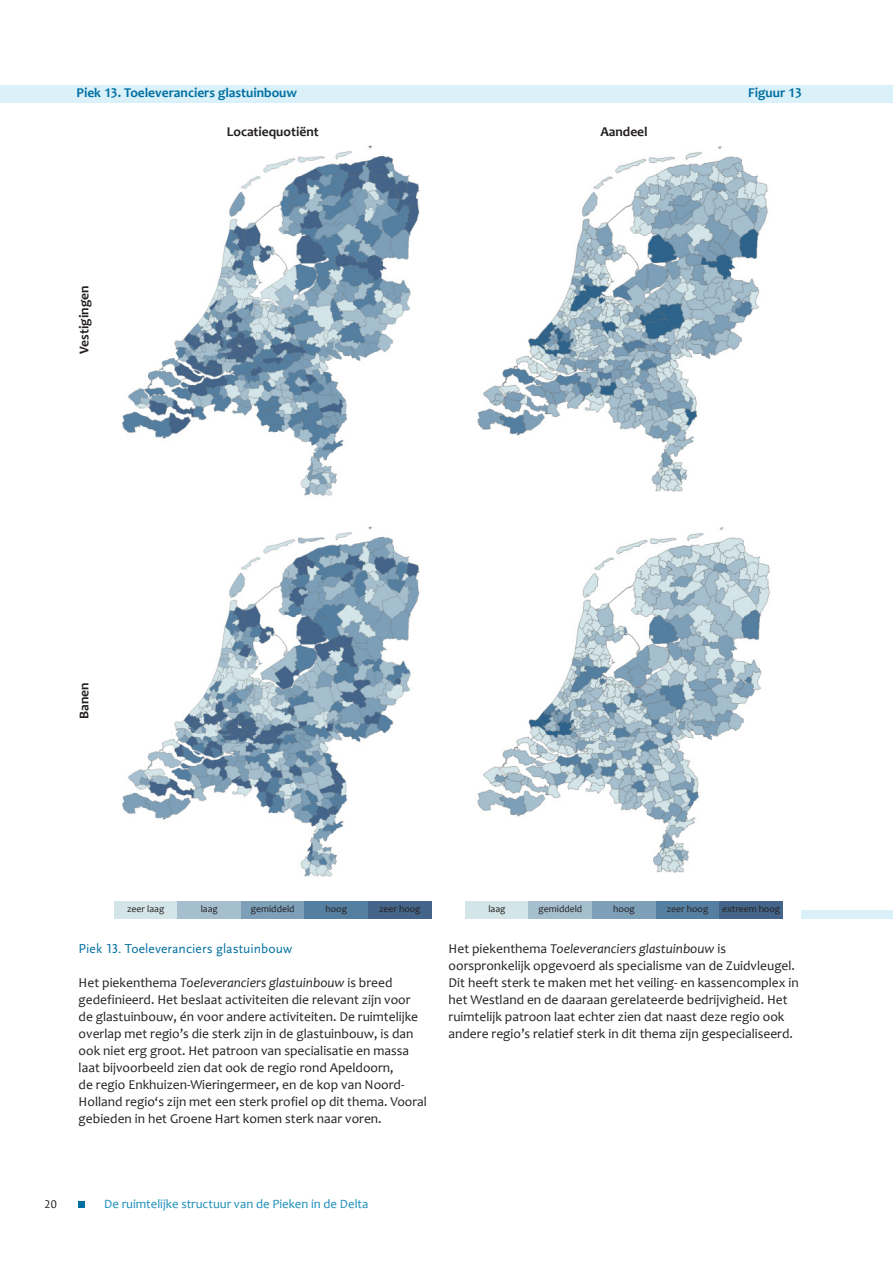
<style>
.page{position:relative;width:893px;height:1263px;background:#fff}
.page>*{position:absolute;margin:0;border:0;box-sizing:border-box;transform-origin:0 0}
.t1{font:13.5px/17px "Candara";color:#231f20}
.t2{font:700 13.5px "Candara";color:#006fa1}
.t3{font:700 13.5px "Candara";color:#231f20}
.t4{font:13.5px "Scala Sans Pro";letter-spacing:.005em;color:#006fa1}
.t5{font:12.75px "Candara";color:#188db9}
.t6{font:12px "Candara";color:#231f20}
.t7{font:9.75px "Candara";color:#231f20}
.s1{font-style:italic}
</style>
<div class="page">
<div style="left:79px;top:1201px;width:6px;height:7px;background:#006fa1"></div>
<div style="left:0;top:85px;width:893px;height:17px;background:#daf1f9"></div>
<img style="left:121px;top:145px;width:299px;height:351px">
<img style="left:477px;top:146px;width:291px;height:346px">
<img style="left:121px;top:526px;width:299px;height:351px">
<img style="left:477px;top:527px;width:293px;height:346px">
<div style="left:801px;top:910px;width:92px;height:8px;background:#daf1f9"></div>
<div style="left:114px;top:901px;width:63px;height:17px;background:#d3e5e8"></div>
<div style="left:177px;top:901px;width:64px;height:17px;background:#a5bfcf"></div>
<div style="left:241px;top:901px;width:64px;height:17px;background:#7d9fb8"></div>
<div style="left:305px;top:901px;width:63px;height:17px;background:#557fa1"></div>
<div style="left:368px;top:901px;width:64px;height:17px;background:#446589"></div>
<div style="left:465px;top:901px;width:64px;height:17px;background:#d3e5e8"></div>
<div style="left:529px;top:901px;width:63px;height:17px;background:#a5bfcf"></div>
<div style="left:592px;top:901px;width:64px;height:17px;background:#7d9fb8"></div>
<div style="left:656px;top:901px;width:63px;height:17px;background:#557fa1"></div>
<div style="left:719px;top:901px;width:64px;height:17px;background:#446589"></div>
<p class="t2" style="left:77px;top:84px;width:222px">Piek 13. Toeleveranciers glastuinbouw</p>
<p class="t2" style="left:748px;top:84px;width:55px">Figuur 13</p>
<p class="t3" style="left:76px;top:354px;width:70px;rotate:-90deg">Vestigingen</p>
<p class="t3" style="left:227px;top:123px;width:93px">Locatiequotiënt</p>
<p class="t3" style="left:600px;top:123px;width:49px">Aandeel</p>
<p class="t3" style="left:76px;top:719px;width:38px;rotate:-90deg">Banen</p>
<p class="t7" style="left:127px;top:903px;width:39px">zeer laag</p>
<p class="t7" style="left:201px;top:903px;width:19px">laag</p>
<p class="t7" style="left:251px;top:903px;width:45px">gemiddeld</p>
<p class="t7" style="left:326px;top:903px;width:23px">hoog</p>
<p class="t7" style="left:379px;top:903px;width:43px">zeer hoog</p>
<p class="t7" style="left:488px;top:903px;width:19px">laag</p>
<p class="t7" style="left:539px;top:903px;width:45px">gemiddeld</p>
<p class="t7" style="left:613px;top:903px;width:23px">hoog</p>
<p class="t7" style="left:667px;top:903px;width:43px">zeer hoog</p>
<p class="t7" style="left:722px;top:903px;width:59px">extreem hoog</p>
<p class="t4" style="left:79px;top:940px;width:215px">Piek 13. Toeleveranciers glastuinbouw</p>
<p class="t1" style="left:79px;top:973px;width:350px">Het piekenthema <span class="s1">Toeleveranciers glastuinbouw</span> is breed gedefinieerd. Het beslaat activiteiten die relevant zijn voor de glastuinbouw, én voor andere activiteiten. De ruimtelijke overlap met regio’s die sterk zijn in de glastuinbouw, is dan ook niet erg groot. Het patroon van specialisatie en massa laat bijvoorbeeld zien dat ook de regio rond Apeldoorn,<br>de regio Enkhuizen-Wieringermeer, en de kop van Noord-Holland regio‘s zijn met een sterk profiel op dit thema. Vooral gebieden in het Groene Hart komen sterk naar voren.</p>
<p class="t1" style="left:449px;top:939px;width:352px">Het piekenthema <span class="s1">Toeleveranciers glastuinbouw</span> is oorspronkelijk opgevoerd als specialisme van de Zuidvleugel.<br>Dit heeft sterk te maken met het veiling- en kassencomplex in het Westland en de daaraan gerelateerde bedrijvigheid. Het ruimtelijk patroon laat echter zien dat naast deze regio ook andere regio’s relatief sterk in dit thema zijn gespecialiseerd.</p>
<p class="t6" style="left:45px;top:1196px;width:14px">20</p>
<p class="t5" style="left:104px;top:1195px;width:266px">De ruimtelijke structuur van de Pieken in de Delta</p>
</div>
